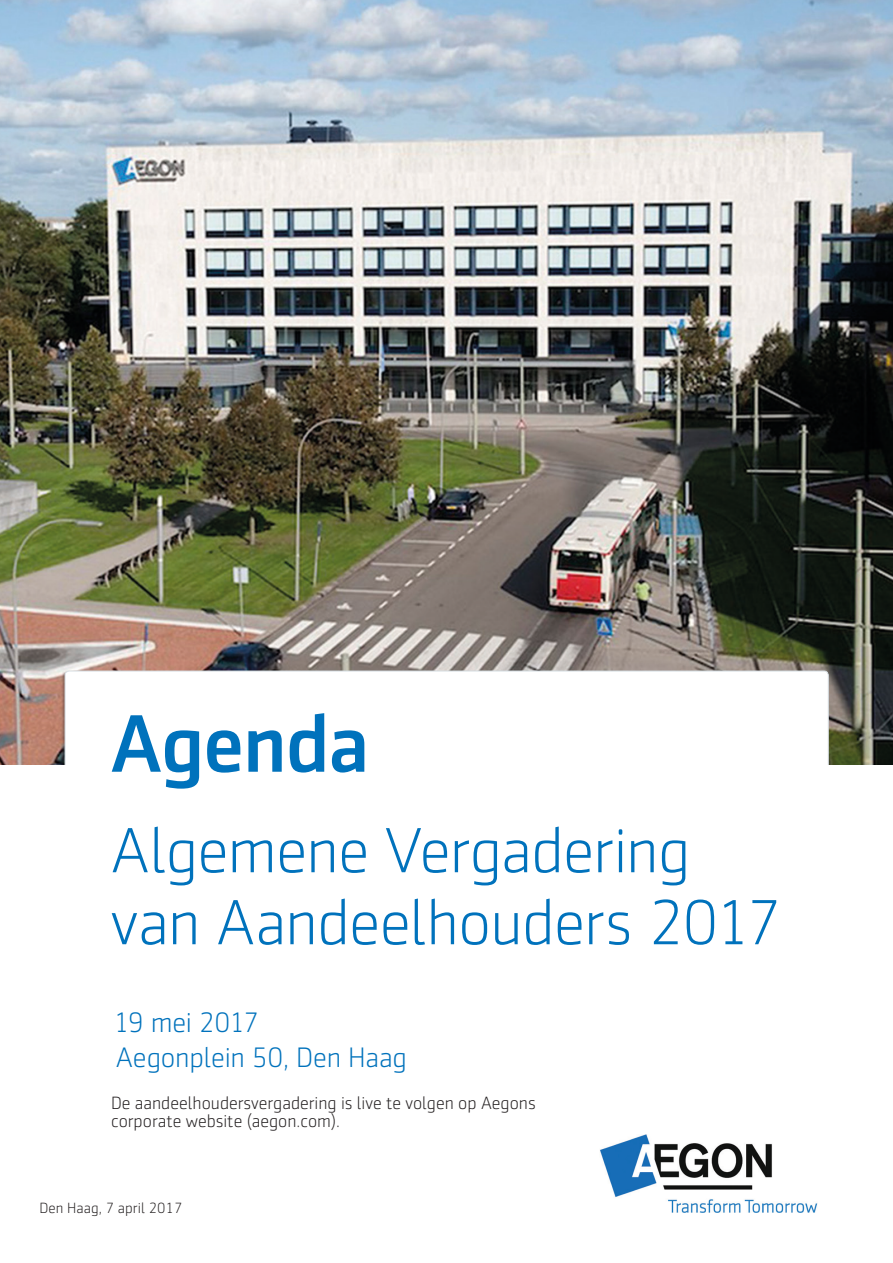
<style>
.page{position:relative;width:893px;height:1263px;background:#fff}
.page>*{position:absolute;margin:0;border:0;box-sizing:border-box;transform-origin:0 0}
.t1{font:500 82.5px "Sentico Sans DT";letter-spacing:-.015em;color:#0072bc}
.t2{font:300 64.5px/72px "Sentico Sans DT";letter-spacing:-.015em;color:#0072bc}
.t3{font:300 28.5px/35px "Sentico Sans DT";letter-spacing:-.01em;color:#0072bc}
.t4{font:300 18px/18px "Sentico Sans DT";color:#231f20}
.t5{font:300 15px "Sentico Sans DT";letter-spacing:.005em;color:#231f20}
</style>
<div class="page">
<img style="left:0;top:0;width:893px;height:765px">
<div style="left:65px;top:671px;width:763px;height:148px;background:#fff;border-radius:4px"></div>
<img style="left:600px;top:1134px;width:217px;height:78px">
<h1 class="t1" style="left:111px;top:697px;width:260px">Agenda</h1>
<h2 class="t2" style="left:111px;top:815px;width:672px">Algemene Vergadering van Aandeelhouders 2017</h2>
<h3 class="t3" style="left:113px;top:1005px;width:295px">19 mei 2017<br>Aegonplein 50, Den Haag</h3>
<p class="t4" style="left:111px;top:1094px;width:426px">De aandeelhoudersvergadering is live te volgen op Aegons corporate website (aegon.com).</p>
<p class="t5" style="left:39px;top:1200px;width:145px">Den Haag, 7 april 2017</p>
</div>
